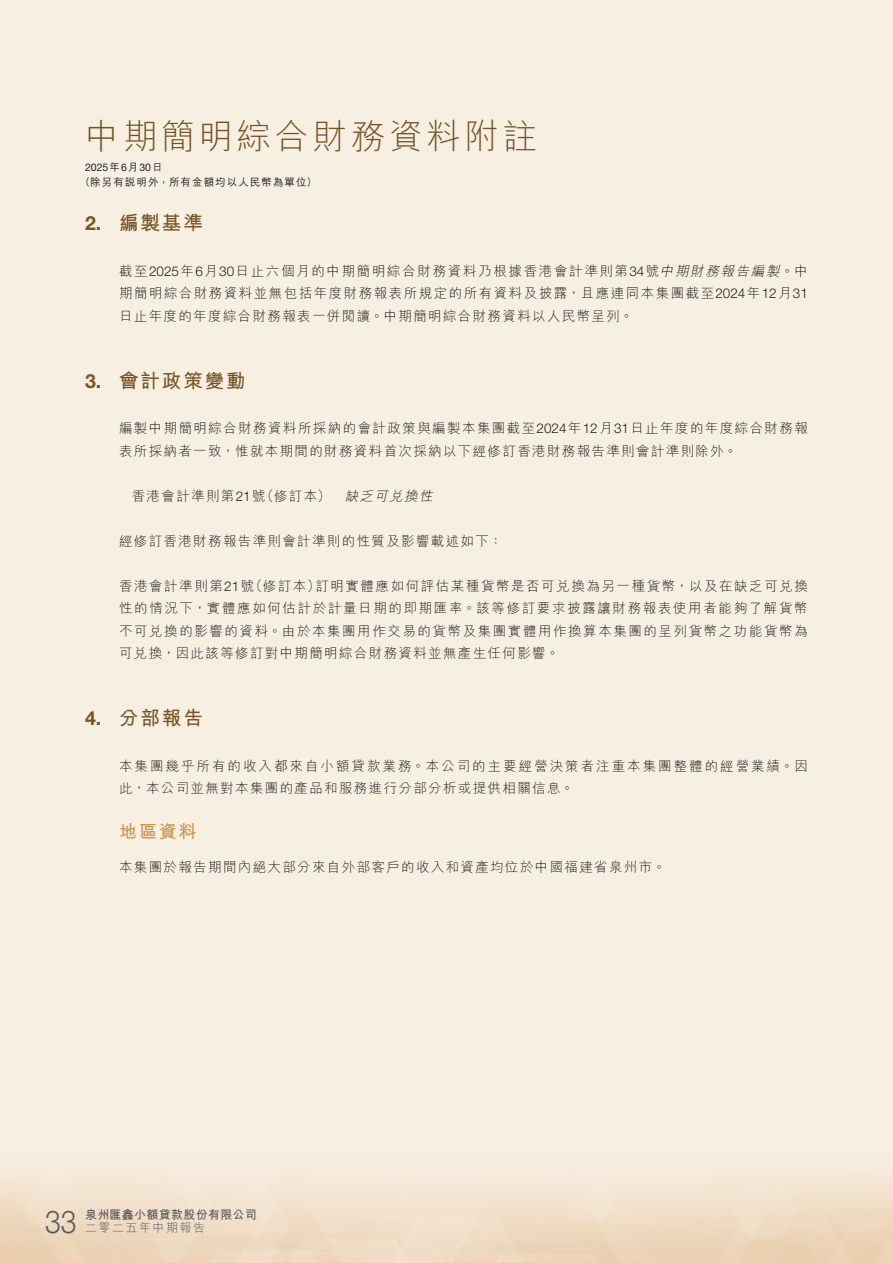
<style>
.page{position:relative;width:893px;height:1263px;background:#f8efe3}
.page>*{position:absolute;margin:0;border:0;box-sizing:border-box;transform-origin:0 0}
.t1{font:300 34.5px "M Hei HK";letter-spacing:.1em;color:#775424}
.t2{font:300 31.5px "Helvetica Neue LT Std";color:#57585a;scale:.9 1}
.t3{font:700 19.5px "M Hei HK";letter-spacing:.1em;color:#775424}
.t4{font:700 19.5px "Helvetica Neue LT Std";color:#775424}
.t5{font:700 18px "M Hei HK";color:#ce924b}
.t6{font:300 13.5px/22.5px "M Hei HK";letter-spacing:.105em;color:#231f20}
.t7{font:300 13.5px/22.5px "M Hei HK";letter-spacing:.15em;color:#231f20}
.t8{font:italic 300 13.5px "M Hei HK";color:#231f20}
.t9{font:700 12px "M Hei HK";letter-spacing:.025em;color:#57585a}
.t10{font:300 12px "M Hei HK";letter-spacing:.125em;color:#57585a}
.t11{font:500 10.5px "M Hei HK";letter-spacing:.1em;color:#231f20}
.t12{font:10.5px "Helvetica Neue LT Std";color:#231f20}
.s1{font-family:"M Hei HK";font-weight:500}
.s2{font-family:"Helvetica Neue LT Std"}
.s3{font-style:italic}
</style>
<div class="page">
<h1 class="t1" style="left:85px;top:119px;width:453px">中期簡明綜合財務資料附註</h1>
<p class="t12" style="left:85px;top:161px;width:79px">2025<span class="s1">年</span>6<span class="s1">月</span>30<span class="s1">日</span></p>
<p class="t11" style="left:80px;top:174px;width:239px">（除另有說明外，所有金額均以人民幣為單位(</p>
<h3 class="t3" style="left:119px;top:209px;width:85px">編製基準</h3>
<h3 class="t4" style="left:85px;top:211px;width:18px">2.</h3>
<h3 class="t4" style="left:85px;top:368px;width:18px">3.</h3>
<p class="t6" style="left:119px;top:259px;width:690px;text-align:justify">截至<span class="s2">2025</span>年<span class="s2">6</span>月<span class="s2">30</span>日止六個月的中期簡明綜合財務資料乃根據香港會計準則第<span class="s2">34</span> 號<span class="s3">中期財務報告編製</span>。中期簡明綜合財務資料並無包括年度財務報表所規定的所有資料及披露，且應連同本集團截至<span class="s2">2024</span>年<span class="s2">12</span>月<span class="s2">31</span>日止年度的年度綜合財務報表一併閱讀。中期簡明綜合財務資料以人民幣呈列。</p>
<h3 class="t3" style="left:119px;top:366px;width:128px">會計政策變動</h3>
<p class="t6" style="left:119px;top:417px;width:690px">編製中期簡明綜合財務資料所採納的會計政策與編製本集團截至<span class="s2">2024</span>年<span class="s2">12</span>月<span class="s2">31</span>日止年度的年度綜合財務報表所採納者一致，惟就本期間的財務資料首次採納以下經修訂香港財務報告準則會計準則除外。</p>
<p class="t8" style="left:345px;top:489px;width:92px">缺乏可兌換性</p>
<p class="t6" style="left:261px;top:484px;width:72px">（修訂本）</p>
<p class="t6" style="left:132px;top:484px;width:135px">香港會計準則第<span class="s2">21</span>號</p>
<p class="t6" style="left:119px;top:529px;width:385px">經修訂香港財務報告準則會計準則的性質及影響載述如下：</p>
<p class="t6" style="left:315px;top:574px;width:494px">訂明實體應如何評估某種貨幣是否可兌換為另一種貨幣，以及在缺乏可兌換</p>
<p class="t6" style="left:249px;top:574px;width:73px">（修訂本）</p>
<p class="t6" style="left:119px;top:574px;width:690px">香港會計準則第<span class="s2">21</span>號<br>性的情況下，實體應如何估計於計量日期的即期匯率。該等修訂要求披露讓財務報表使用者能夠了解貨幣不可兌換的影響的資料。由於本集團用作交易的貨幣及集團實體用作換算本集團的呈列貨幣之功能貨幣為可兌換，因此該等修訂對中期簡明綜合財務資料並無產生任何影響。</p>
<h3 class="t4" style="left:85px;top:706px;width:18px">4.</h3>
<h3 class="t3" style="left:119px;top:704px;width:85px">分部報告</h3>
<p class="t7" style="left:119px;top:754px;width:690px">本集團幾乎所有的收入都來自小額貸款業務。本公司的主要經營決策者注重本集團整體的經營業績。因此，本公司並無對本集團的產品和服務進行分部分析或提供相關信息。</p>
<h3 class="t5" style="left:119px;top:818px;width:79px">地區資料</h3>
<p class="t6" style="left:119px;top:856px;width:548px">本集團於報告期間內絕大部分來自外部客戶的收入和資產均位於中國福建省泉州市。</p>
<p class="t9" style="left:85px;top:1206px;width:173px">泉州匯鑫小額貸款股份有限公司</p>
<h2 class="t2" style="left:45px;top:1203px;width:37px">33</h2>
<p class="t10" style="left:85px;top:1222px;width:121px">二零二五年中期報告</p>
</div>
